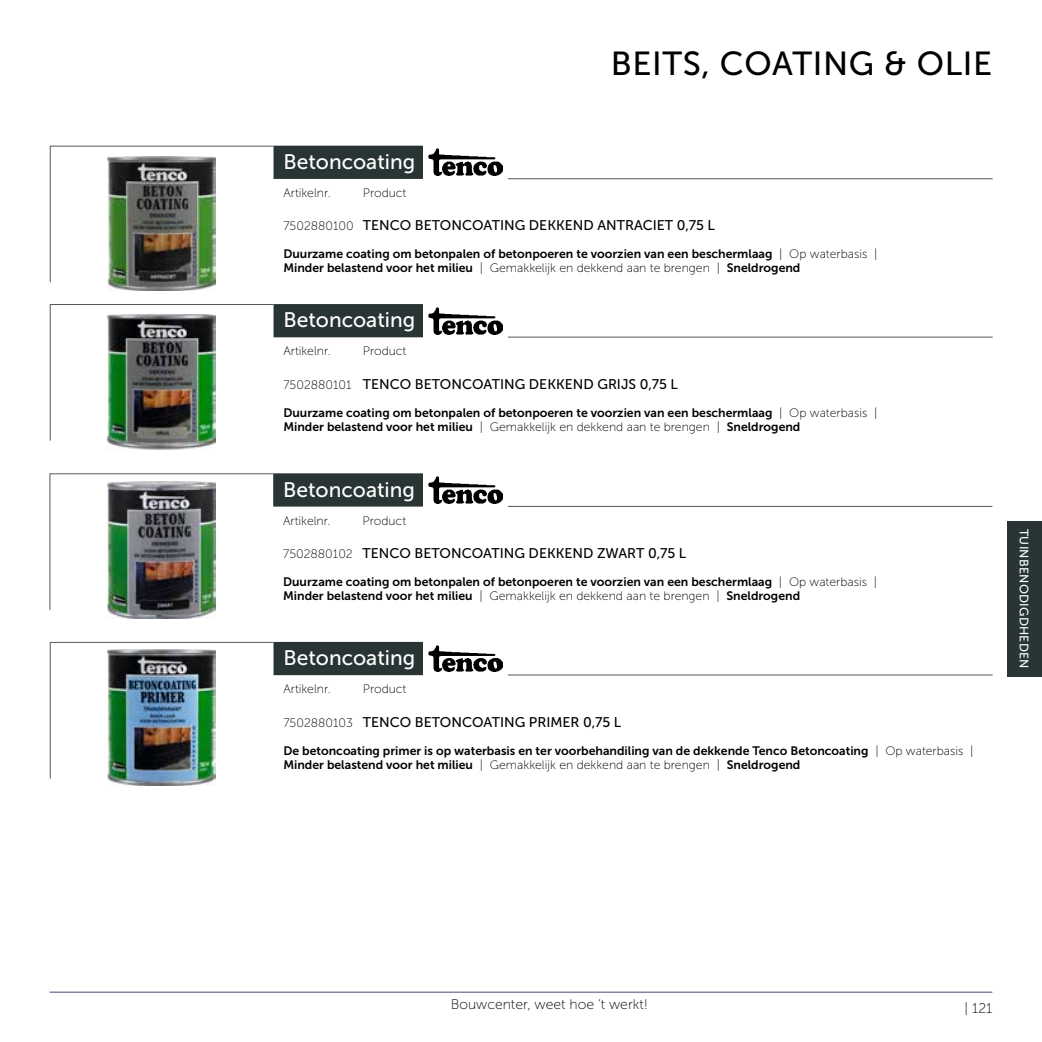
<style>
.page{position:relative;width:1042px;height:1042px;background:#fff}
.page>*{position:absolute;margin:0;border:0;box-sizing:border-box;transform-origin:0 0}
.t1{font:33.25px "Museo Sans 500";letter-spacing:.02em;color:#000}
.t2{font:21px "Museo Sans 500";color:#fff}
.t3{font:14px "Museo Sans 500";color:#000}
.t4{font:14px "Museo Sans 100";color:#000}
.t5{font:12.25px/14px "Museo Sans 700";color:#000}
.t6{font:12.25px "Museo Sans 100";color:#000}
.t7{font:12.25px "Museo Sans 500";letter-spacing:.02em;color:#fff}
.s1{font-family:"Museo Sans 100";font-size:12.25px}
.s2{font-family:"Museo Sans 100"}
</style>
<div class="page">
<hr style="left:50px;top:992px;width:942px;height:1px;background:#49477a">
<div style="left:1007px;top:521px;width:35px;height:155px;background:#283534"></div>
<hr style="left:50px;top:146px;width:1px;height:136px;background:#575756">
<div style="left:273px;top:146px;width:172px;height:33px;background:#283534"></div>
<img style="left:108px;top:156px;width:108px;height:134px">
<hr style="left:470px;top:178px;width:522px;height:1px;background:#575756">
<hr style="left:50px;top:146px;width:223px;height:1px;background:#575756">
<div style="left:423px;top:142px;width:85px;height:40px;background:#fff"></div>
<img style="left:429px;top:149px;width:73px;height:27px">
<hr style="left:50px;top:304px;width:1px;height:137px;background:#575756">
<div style="left:273px;top:304px;width:172px;height:33px;background:#283534"></div>
<img style="left:108px;top:315px;width:108px;height:134px">
<hr style="left:470px;top:337px;width:522px;height:1px;background:#575756">
<hr style="left:50px;top:304px;width:223px;height:1px;background:#575756">
<div style="left:423px;top:301px;width:85px;height:39px;background:#fff"></div>
<img style="left:429px;top:307px;width:73px;height:27px">
<hr style="left:50px;top:473px;width:1px;height:137px;background:#575756">
<div style="left:273px;top:473px;width:172px;height:33px;background:#283534"></div>
<img style="left:108px;top:481px;width:107px;height:138px">
<hr style="left:469px;top:506px;width:523px;height:1px;background:#575756">
<hr style="left:50px;top:473px;width:223px;height:1px;background:#575756">
<div style="left:423px;top:470px;width:84px;height:40px;background:#fff"></div>
<img style="left:429px;top:476px;width:73px;height:27px">
<hr style="left:50px;top:642px;width:1px;height:136px;background:#575756">
<div style="left:273px;top:642px;width:172px;height:33px;background:#283534"></div>
<img style="left:108px;top:650px;width:108px;height:135px">
<hr style="left:470px;top:675px;width:522px;height:1px;background:#575756">
<hr style="left:50px;top:642px;width:223px;height:1px;background:#575756">
<div style="left:423px;top:639px;width:85px;height:39px;background:#fff"></div>
<img style="left:429px;top:645px;width:73px;height:27px">
<h1 class="t1" style="left:611px;top:45px;width:383px">BEITS, COATING &amp; OLIE</h1>
<h2 class="t2" style="left:283px;top:150px;width:133px">Betoncoating</h2>
<p class="t6" style="left:283px;top:186px;width:49px">Artikelnr.</p>
<p class="t6" style="left:363px;top:186px;width:45px">Product</p>
<p class="t3" style="left:283px;top:218px;width:433px"><span class="s1">7502880100</span> TENCO BETONCOATING DEKKEND ANTRACIET 0,75 L</p>
<p class="t5" style="left:283px;top:247px;width:595px">Duurzame coating om betonpalen of betonpoeren te voorzien van een beschermlaag <span class="s2">| Op waterbasis |<br></span>Minder belastend voor het milieu <span class="s2">| Gemakkelijk en dekkend aan te brengen |</span> Sneldrogend</p>
<h2 class="t2" style="left:283px;top:309px;width:133px">Betoncoating</h2>
<p class="t6" style="left:283px;top:345px;width:49px">Artikelnr.</p>
<p class="t6" style="left:363px;top:345px;width:45px">Product</p>
<p class="t3" style="left:283px;top:376px;width:396px"><span class="s1">7502880101</span> TENCO BETONCOATING DEKKEND GRIJS 0,75 L</p>
<p class="t5" style="left:283px;top:405px;width:595px">Duurzame coating om betonpalen of betonpoeren te voorzien van een beschermlaag <span class="s2">| Op waterbasis |<br></span>Minder belastend voor het milieu <span class="s2">| Gemakkelijk en dekkend aan te brengen |</span> Sneldrogend</p>
<h2 class="t2" style="left:283px;top:478px;width:133px">Betoncoating</h2>
<p class="t6" style="left:283px;top:514px;width:49px">Artikelnr.</p>
<p class="t6" style="left:362px;top:514px;width:45px">Product</p>
<p class="t3" style="left:283px;top:545px;width:405px"><span class="s1">7502880102</span> TENCO BETONCOATING DEKKEND ZWART 0,75 L</p>
<p class="t5" style="left:283px;top:575px;width:595px">Duurzame coating om betonpalen of betonpoeren te voorzien van een beschermlaag <span class="s2">| Op waterbasis |<br></span>Minder belastend voor het milieu <span class="s2">| Gemakkelijk en dekkend aan te brengen |</span> Sneldrogend</p>
<h2 class="t2" style="left:283px;top:646px;width:133px">Betoncoating</h2>
<p class="t6" style="left:283px;top:682px;width:49px">Artikelnr.</p>
<p class="t6" style="left:363px;top:682px;width:45px">Product</p>
<p class="t3" style="left:283px;top:714px;width:339px"><span class="s1">7502880103</span> TENCO BETONCOATING PRIMER 0,75 L</p>
<p class="t5" style="left:283px;top:743px;width:691px">De betoncoating primer is op waterbasis en ter voorbehandiling van de dekkende Tenco Betoncoating <span class="s2">| Op waterbasis |<br></span>Minder belastend voor het milieu <span class="s2">| Gemakkelijk en dekkend aan te brengen |</span> Sneldrogend</p>
<p class="t7" style="left:1031px;top:529px;width:141px;rotate:90deg">TUINBENODIGDHEDEN</p>
<p class="t4" style="left:451px;top:996px;width:199px">Bouwcenter, weet hoe ‘t werkt!</p>
<p class="t4" style="left:964px;top:1000px;width:29px">| 121</p>
</div>
